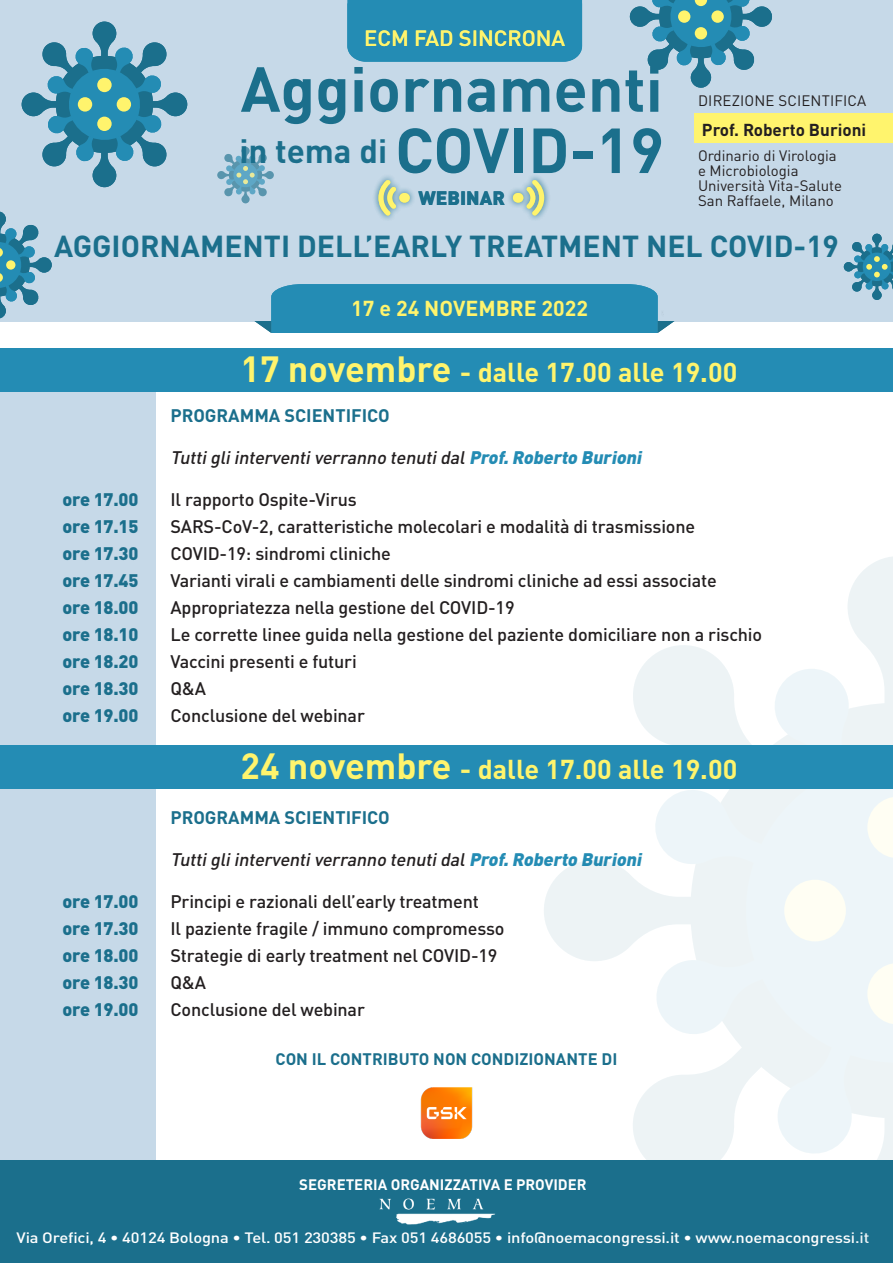
<style>
.page{position:relative;width:893px;height:1263px;background:#fff}
.page>*{position:absolute;margin:0;border:0;box-sizing:border-box;transform-origin:0 0}
.t1{font:700 62.55px "DIN Pro";color:#1b6f8c}
.t2{font:700 33.15px "DIN Pro";color:#1b6f8c}
.t3{font:700 30px "DIN Pro";color:#1b6f8c}
.t4{font:700 27px "DIN Pro";color:#fff46d}
.t5{font:500 21.75px "DIN Pro";color:#fff46d}
.t6{font:700 21.3px "DIN Pro";color:#fff46d}
.t7{font:900 19.2px "DIN Pro";color:#1b6f8c}
.t8{font:500 18px "DIN Pro";letter-spacing:-.01em;color:#231f20}
.t9{font:900 18px "DIN Pro";letter-spacing:-.01em;color:#1b6f8c}
.t10{font:italic 500 18px "DIN Pro";color:#231f20}
.t11{font:700 18px "DIN Pro";color:#1b6f8c}
.t12{font:700 17.1px "DIN Pro";color:#231f20}
.t13{font:700 16.5px "DIN Pro";color:#1b6f8c}
.t14{font:15px/15px "DIN Pro";color:#231f20}
.t15{font:700 15px "DIN Pro";color:#fff}
.t16{font:500 14.85px "DIN Pro";letter-spacing:-.01em;color:#fff;scale:1.11 1}
.s1{font-size:62.55px}
.s2{font-size:36px}
.s3{font-weight:900;color:#248cb4}
</style>
<div class="page">
<div style="left:0;top:380px;width:156px;height:781px;background:#c6d9e8"></div>
<div style="left:0;top:348px;width:893px;height:44px;background:#248cb4"></div>
<div style="left:0;top:1161px;width:893px;height:102px;background:#1b6f8c"></div>
<img style="left:379px;top:1198px;width:116px;height:27px">
<div style="left:0;top:0;width:893px;height:321px;background:#c6d9e8"></div>
<svg style="left:217px;top:147px;width:57px;height:56px"></svg>
<svg style="left:21px;top:21px;width:167px;height:166px"></svg>
<div style="left:97px;top:78px;width:15px;height:14px;background:#fff46d;border-radius:50%"></div>
<div style="left:78px;top:97px;width:14px;height:15px;background:#fff46d;border-radius:50%"></div>
<div style="left:97px;top:117px;width:15px;height:14px;background:#fff46d;border-radius:50%"></div>
<div style="left:117px;top:97px;width:14px;height:15px;background:#fff46d;border-radius:50%"></div>
<svg style="left:633px;top:645px;width:113px;height:100px"></svg>
<div style="left:726px;top:738px;width:167px;height:337px;background:#edf5f9"></div>
<svg style="left:770px;top:557px;width:123px;height:188px"></svg>
<svg style="left:543px;top:789px;width:222px;height:372px"></svg>
<svg style="left:772px;top:1044px;width:121px;height:117px"></svg>
<svg style="left:867px;top:796px;width:26px;height:62px"></svg>
<div style="left:784px;top:880px;width:62px;height:61px;background:#fffef3;border-radius:50%"></div>
<svg style="left:867px;top:963px;width:26px;height:61px"></svg>
<div style="left:347px;top:0;width:235px;height:62px;background:#248cb4"></div>
<div style="left:695px;top:113px;width:198px;height:30px;background:#fff46d"></div>
<div style="left:372px;top:174px;width:44px;height:48px;background:#1b6f8c;opacity:.5"></div>
<svg style="left:378px;top:180px;width:32px;height:35px"></svg>
<div style="left:506px;top:174px;width:44px;height:48px;background:#1b6f8c;opacity:.5"></div>
<svg style="left:512px;top:180px;width:32px;height:35px"></svg>
<svg style="left:630px;top:0;width:142px;height:88px"></svg>
<div style="left:678px;top:10px;width:12px;height:13px;background:#fff46d;border-radius:50%"></div>
<div style="left:695px;top:27px;width:12px;height:12px;background:#fff46d;border-radius:50%"></div>
<div style="left:711px;top:10px;width:13px;height:13px;background:#fff46d;border-radius:50%"></div>
<svg style="left:0;top:211px;width:52px;height:108px"></svg>
<div style="left:6px;top:260px;width:9px;height:10px;background:#fff46d;border-radius:50%"></div>
<svg style="left:844px;top:234px;width:49px;height:66px"></svg>
<svg style="left:254px;top:284px;width:420px;height:49px"></svg>
<div style="left:0;top:745px;width:893px;height:44px;background:#248cb4"></div>
<img style="left:420px;top:1087px;width:53px;height:52px">
<p class="t5" style="left:364px;top:21px;width:202px">ECM FAD SINCRONA</p>
<p class="t1" style="left:241px;top:37px;width:424px">Aggiornamenti</p>
<p class="t2" style="left:239px;top:123px;width:426px">in tema di <span class="s1">COVID-19</span></p>
<p class="t14" style="left:698px;top:91px;width:170px">DIREZIONE SCIENTIFICA</p>
<p class="t12" style="left:702px;top:115px;width:166px">Prof. Roberto Burioni</p>
<p class="t14" style="left:698px;top:146px;width:140px">Ordinario di Virologia e Microbiologia</p>
<p class="t14" style="left:698px;top:176px;width:146px">Università Vita-Salute</p>
<p class="t7" style="left:418px;top:182px;width:88px">WEBINAR</p>
<p class="t14" style="left:698px;top:191px;width:137px">San Raffaele, Milano</p>
<p class="t3" style="left:54px;top:221px;width:786px">AGGIORNAMENTI DELL’EARLY TREATMENT NEL COVID-19</p>
<p class="t6" style="left:351px;top:291px;width:238px">17 e 24 NOVEMBRE 2022</p>
<p class="t4" style="left:240px;top:350px;width:498px"><span class="s2">17 novembre</span> - dalle 17.00 alle 19.00</p>
<p class="t11" style="left:171px;top:401px;width:221px">PROGRAMMA SCIENTIFICO</p>
<p class="t10" style="left:171px;top:443px;width:477px">Tuttigliinterventiverranno tenutidal <span class="s3">Prof.Roberto Burioni</span></p>
<p class="t9" style="left:63px;top:484px;width:77px">ore 17.00</p>
<p class="t8" style="left:171px;top:485px;width:188px">Il rapporto Ospite-Virus</p>
<p class="t9" style="left:63px;top:511px;width:77px">ore 17.15</p>
<p class="t8" style="left:171px;top:512px;width:526px">SARS-CoV-2, caratteristiche molecolari e modalità di trasmissione</p>
<p class="t9" style="left:63px;top:538px;width:77px">ore 17.30</p>
<p class="t8" style="left:171px;top:539px;width:222px">COVID-19: sindromi cliniche</p>
<p class="t9" style="left:63px;top:565px;width:77px">ore 17.45</p>
<p class="t8" style="left:171px;top:566px;width:548px">Varianti virali e cambiamenti delle sindromi cliniche ad essi associate</p>
<p class="t9" style="left:63px;top:592px;width:77px">ore 18.00</p>
<p class="t8" style="left:171px;top:593px;width:346px">Appropriatezza nella gestione del COVID-19</p>
<p class="t9" style="left:63px;top:619px;width:77px">ore 18.10</p>
<p class="t8" style="left:171px;top:620px;width:593px">Le corrette linee guida nella gestione del paziente domiciliare non a rischio</p>
<p class="t9" style="left:63px;top:646px;width:77px">ore 18.20</p>
<p class="t8" style="left:171px;top:647px;width:188px">Vaccini presenti e futuri</p>
<p class="t9" style="left:63px;top:673px;width:77px">ore 18.30</p>
<p class="t8" style="left:171px;top:674px;width:37px">Q&amp;A</p>
<p class="t9" style="left:63px;top:700px;width:77px">ore 19.00</p>
<p class="t8" style="left:171px;top:701px;width:196px">Conclusione del webinar</p>
<p class="t4" style="left:240px;top:747px;width:498px"><span class="s2">24 novembre</span> - dalle 17.00 alle 19.00</p>
<p class="t11" style="left:171px;top:802px;width:221px">PROGRAMMA SCIENTIFICO</p>
<p class="t10" style="left:171px;top:845px;width:477px">Tuttigliinterventiverranno tenutidal <span class="s3">Prof.Roberto Burioni</span></p>
<p class="t9" style="left:63px;top:886px;width:77px">ore 17.00</p>
<p class="t8" style="left:171px;top:887px;width:310px">Principi e razionali dell’early treatment</p>
<p class="t9" style="left:63px;top:913px;width:77px">ore 17.30</p>
<p class="t8" style="left:171px;top:914px;width:335px">Il paziente fragile / immuno compromesso</p>
<p class="t9" style="left:63px;top:940px;width:77px">ore 18.00</p>
<p class="t8" style="left:171px;top:941px;width:329px">Strategie di early treatment nel COVID-19</p>
<p class="t9" style="left:63px;top:967px;width:77px">ore 18.30</p>
<p class="t8" style="left:171px;top:968px;width:37px">Q&amp;A</p>
<p class="t9" style="left:63px;top:994px;width:77px">ore 19.00</p>
<p class="t8" style="left:171px;top:995px;width:196px">Conclusione del webinar</p>
<p class="t13" style="left:276px;top:1045px;width:343px">CON IL CONTRIBUTO NON CONDIZIONANTE DI</p>
<p class="t15" style="left:299px;top:1172px;width:289px">SEGRETERIA ORGANIZZATIVA E PROVIDER</p>
<p class="t16" style="left:17px;top:1225px;width:770px">Via Orefici, 4 • 40124 Bologna • Tel. 051 230385 • Fax 051 4686055 • info@noemacongressi.it • www.noemacongressi.it</p>
</div>
